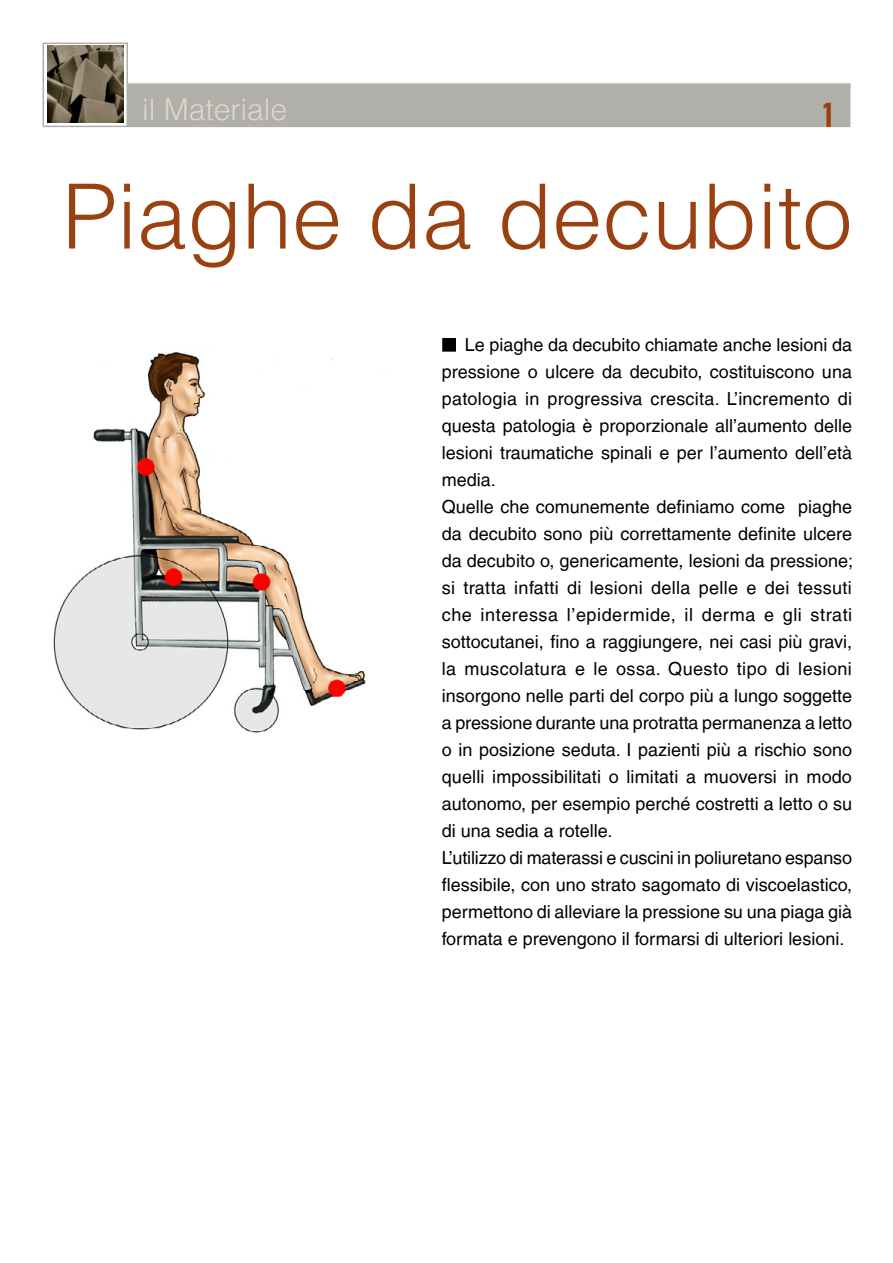
<style>
.page{position:relative;width:893px;height:1263px;background:#fff}
.page>*{position:absolute;margin:0;border:0;box-sizing:border-box;transform-origin:0 0}
.t1{font:300 90px "Helvetica LT";color:#994111}
.t2{font:36px "Aquiline Book Bold SWFTE";color:#994111}
.t3{font:300 30px "Helvetica LT";color:#ddd8c9}
.t4{font:18px/27px "Helvetica LT";color:#000}
</style>
<div class="page">
<div style="left:443px;top:339px;width:12px;height:12px;background:#000"></div>
<div style="left:442px;top:338px;width:14px;height:14px;border:2px solid #000"></div>
<div style="left:128px;top:83px;width:722px;height:44px;background:#b1afaa;border:2px solid #b1afaa"></div>
<div style="left:43px;top:43px;width:85px;height:84px;background:linear-gradient(to right,#fff,#fff);border:2px solid #b1afaa"></div>
<img style="left:47px;top:46px;width:77px;height:76px">
<img style="left:53px;top:351px;width:313px;height:382px">
<h3 class="t3" style="left:142px;top:91px;width:147px">il Materiale</h3>
<h2 class="t2" style="left:818px;top:94px;width:23px">1</h2>
<h1 class="t1" style="left:62px;top:160px;width:792px">Piaghe da decubito</h1>
<p class="t4" style="left:442px;top:331px;width:413px;text-indent:23px">Le piaghe da decubito chiamate anche lesioni da pressione o ulcere da decubito, costituiscono una patologia in progressiva crescita. L’incremento di questa patologia è proporzionale all’aumento delle lesioni traumatiche spinali e per l’aumento dell’età media.<br>Quelle che comunemente definiamo come piaghe da decubito sono più correttamente definite ulcere da decubito o, genericamente, lesioni da pressione; si tratta infatti di lesioni della pelle e dei tessuti che interessa l’epidermide, il derma e gli strati sottocutanei, fino a raggiungere, nei casi più gravi, la muscolatura e le ossa. Questo tipo di lesioni insorgono nelle parti del corpo più a lungo soggette a pressione durante una protratta permanenza a letto o in posizione seduta. I pazienti più a rischio sono quelli impossibilitati o limitati a muoversi in modo autonomo, per esempio perché costretti a letto o su di una sedia a rotelle.<br>L’utilizzo di materassi e cuscini in poliuretano espanso flessibile, con uno strato sagomato di viscoelastico, permettono di alleviare la pressione su una piaga già formata e prevengono il formarsi di ulteriori lesioni.</p>
</div>
